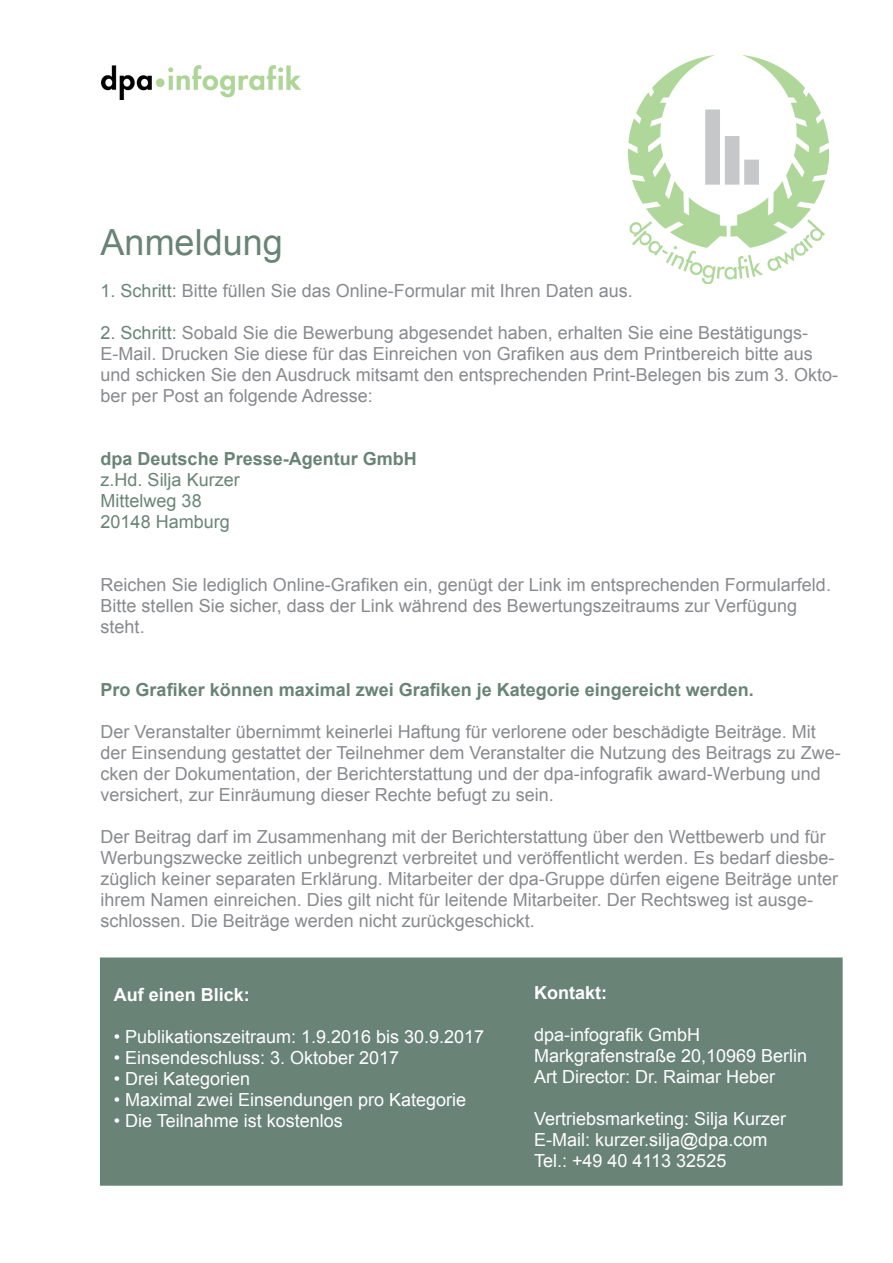
<style>
.page{position:relative;width:893px;height:1263px;background:#fff}
.page>*{position:absolute;margin:0;border:0;box-sizing:border-box;transform-origin:0 0}
.t1{font:36px "Arial";color:#698477}
.t2{font:18px/21px "Arial";color:#888a8d}
.t3{font:18px "Arial";color:#fff}
.t4{font:700 18px "Arial";color:#698477}
.t5{font:18px "Arial";color:#698477}
.t6{font:700 18px "Arial";color:#fff}
.s1{color:#698477}
</style>
<div class="page">
<div style="left:100px;top:957px;width:743px;height:229px;background:#698477;border:2px solid #698477"></div>
<img style="left:101px;top:65px;width:200px;height:34px">
<img style="left:628px;top:56px;width:200px;height:227px">
<p class="t1" style="left:101px;top:218px;width:184px">Anmeldung</p>
<p class="t2" style="left:101px;top:280px;width:534px"><span class="s1">1. Schritt:</span> Bitte füllen Sie das Online-Formular mit Ihren Daten aus.</p>
<p class="t2" style="left:101px;top:322px;width:709px"><span class="s1">2. Schritt:</span> Sobald Sie die Bewerbung abgesendet haben, erhalten Sie eine Bestätigungs-</p>
<p class="t2" style="left:101px;top:343px;width:739px">E-Mail. Drucken Sie diese für das Einreichen von Grafiken aus dem Printbereich bitte aus und schicken Sie den Ausdruck mitsamt den entsprechenden Print-Belegen bis zum 3. Okto&shy;ber per Post an folgende Adresse:</p>
<p class="t4" style="left:101px;top:446px;width:318px">dpa Deutsche Presse-Agentur GmbH</p>
<p class="t5" style="left:101px;top:467px;width:141px">z.Hd. Silja Kurzer</p>
<p class="t5" style="left:101px;top:488px;width:103px">Mittelweg 38</p>
<p class="t5" style="left:101px;top:509px;width:131px">20148 Hamburg</p>
<p class="t2" style="left:101px;top:574px;width:732px">Reichen Sie lediglich Online-Grafiken ein, genügt der Link im entsprechenden Formularfeld.<br>Bitte stellen Sie sicher, dass der Link während des Bewertungszeitraums zur Verfügung steht.</p>
<p class="t4" style="left:101px;top:677px;width:655px">Pro Grafiker können maximal zwei Grafiken je Kategorie eingereicht werden.</p>
<p class="t2" style="left:101px;top:721px;width:742px">Der Veranstalter übernimmt keinerlei Haftung für verlorene oder beschädigte Beiträge. Mit der Einsendung gestattet der Teilnehmer dem Veranstalter die Nutzung des Beitrags zu Zwe&shy;cken der Dokumentation, der Berichterstattung und der dpa-infografik award-Werbung und versichert, zur Einräumung dieser Rechte befugt zu sein.</p>
<p class="t2" style="left:101px;top:826px;width:739px">Der Beitrag darf im Zusammenhang mit der Berichterstattung über den Wettbewerb und für Werbungszwecke zeitlich unbegrenzt verbreitet und veröffentlicht werden. Es bedarf diesbe&shy;züglich keiner separaten Erklärung. Mitarbeiter der dpa-Gruppe dürfen eigene Beiträge unter ihrem Namen einreichen. Dies gilt nicht für leitende Mitarbeiter. Der Rechtsweg ist ausge&shy;schlossen. Die Beiträge werden nicht zurückgeschickt.</p>
<p class="t6" style="left:114px;top:983px;width:138px">Auf einen Blick:</p>
<p class="t3" style="left:114px;top:1025px;width:372px">• Publikationszeitraum: 1.9.2016 bis 30.9.2017</p>
<p class="t3" style="left:114px;top:1046px;width:287px">• Einsendeschluss: 3. Oktober 2017</p>
<p class="t3" style="left:114px;top:1067px;width:138px">• Drei Kategorien</p>
<p class="t3" style="left:114px;top:1088px;width:354px">• Maximal zwei Einsendungen pro Kategorie</p>
<p class="t3" style="left:114px;top:1109px;width:231px">• Die Teilnahme ist kostenlos</p>
<p class="t6" style="left:534px;top:980px;width:74px">Kontakt:</p>
<p class="t3" style="left:534px;top:1023px;width:168px">dpa-infografik GmbH</p>
<p class="t3" style="left:534px;top:1044px;width:275px">Markgrafenstraße 20,10969 Berlin</p>
<p class="t3" style="left:534px;top:1065px;width:243px">Art Director: Dr. Raimar Heber</p>
<p class="t3" style="left:534px;top:1107px;width:254px">Vertriebsmarketing: Silja Kurzer</p>
<p class="t3" style="left:534px;top:1128px;width:235px">E-Mail: kurzer.silja@dpa.com</p>
<p class="t3" style="left:534px;top:1149px;width:194px">Tel.: +49 40 4113 32525</p>
</div>
